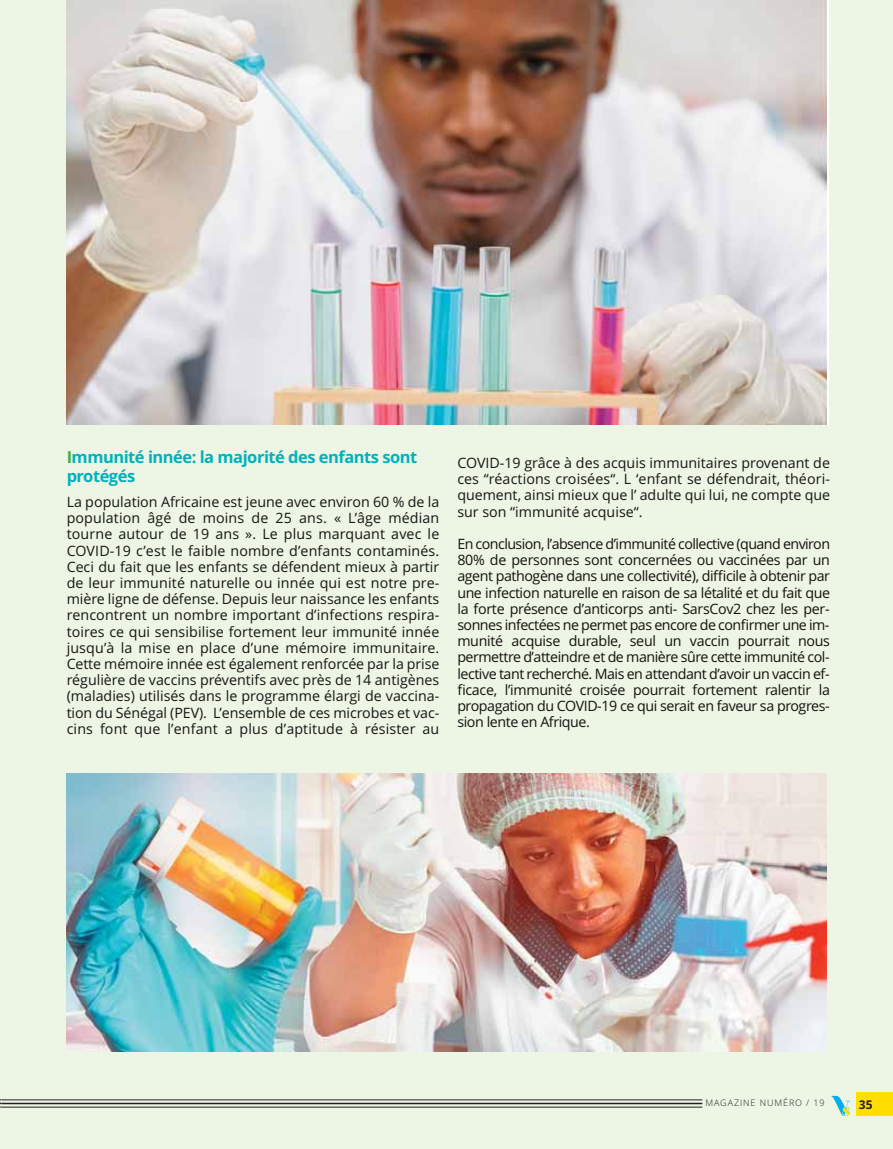
<style>
.page{position:relative;width:893px;height:1149px;background:#fff}
.page>*{position:absolute;margin:0;border:0;box-sizing:border-box;transform-origin:0 0}
.t1{font:700 16.5px/18.6px "Open Sans";letter-spacing:-.03em;color:#00b2bd}
.t2{font:14.25px/16.2px "Open Sans";color:#181616;text-align:justify}
.t3{font:14.25px/16.2px "Open Sans";letter-spacing:-.03em;color:#151210;text-align:justify}
.t4{font:700 12px "Open Sans";color:#231f20}
.t5{font:300 9px "Open Sans";letter-spacing:.1em;color:#231f20}
.s1{color:#41ad49}
</style>
<div class="page">
<div style="left:0;top:0;width:893px;height:1148px;background:#edf5e4"></div>
<svg style="left:831px;top:1095px;width:20px;height:19px"></svg>
<div style="left:857px;top:1091px;width:36px;height:24px;background:#ffde00"></div>
<hr style="left:2px;top:1099px;width:700px;height:1px;background:#231f20">
<hr style="left:2px;top:1102px;width:700px;height:1px;background:#231f20">
<hr style="left:2px;top:1106px;width:700px;height:1px;background:#231f20">
<img style="left:67px;top:773px;width:759px;height:277px">
<img style="left:67px;top:0;width:760px;height:424px">
<p class="t1" style="left:67px;top:449px;width:352px"><span class="s1">I</span>mmunité innée: la majorité des enfants sont protégés</p>
<p class="t2" style="left:67px;top:495px;width:374px">La population Africaine est jeune avec environ 60 % de la population âgé de moins de 25 ans. « L’âge médian tourne autour de 19 ans ». Le plus marquant avec le COVID-19 c’est le faible nombre d’enfants contaminés.<br>Ceci du fait que les enfants se défendent mieux à partir de leur immunité naturelle ou innée qui est notre pre&shy;mière ligne de défense. Depuis leur naissance les enfants rencontrent un nombre important d’infections respira&shy;toires ce qui sensibilise fortement leur immunité innée jusqu’à la mise en place d’une mémoire immunitaire.<br>Cette mémoire innée est également renforcée par la prise régulière de vaccins préventifs avec près de 14 antigènes (maladies) utilisés dans le programme élargi de vaccina&shy;tion du Sénégal (PEV). L’ensemble de ces microbes et vac&shy;cins font que l’enfant a plus d’aptitude à résister au</p>
<p class="t2" style="left:457px;top:456px;width:374px">COVID-19 grâce à des acquis immunitaires provenant de ces “réactions croisées“. L ‘enfant se défendrait, théori&shy;quement, ainsi mieux que l’ adulte qui lui, ne compte que sur son “immunité acquise“.</p>
<p class="t3" style="left:457px;top:537px;width:374px">En conclusion, l’absence d’immunité collective (quand environ 80% de personnes sont concernées ou vaccinées par un agent pathogène dans une collectivité), difficile à obtenir par une infection naturelle en raison de sa létalité et du fait que la forte présence d’anticorps anti- SarsCov2 chez les per&shy;sonnes infectées ne permet pas encore de confirmer une im&shy;munité acquise durable, seul un vaccin pourrait nous permettre d’atteindre et de manière sûre cette immunité col&shy;lective tant recherché. Mais en attendant d’avoir un vaccin ef&shy;ficace, l’immunité croisée pourrait fortement ralentir la propagation du COVID-19 ce qui serait en faveur sa progres&shy;sion lente en Afrique.</p>
<p class="t5" style="left:705px;top:1099px;width:121px">MAGAZINE NUMÉRO / 19</p>
<p class="t4" style="left:859px;top:1099px;width:15px">35</p>
</div>
